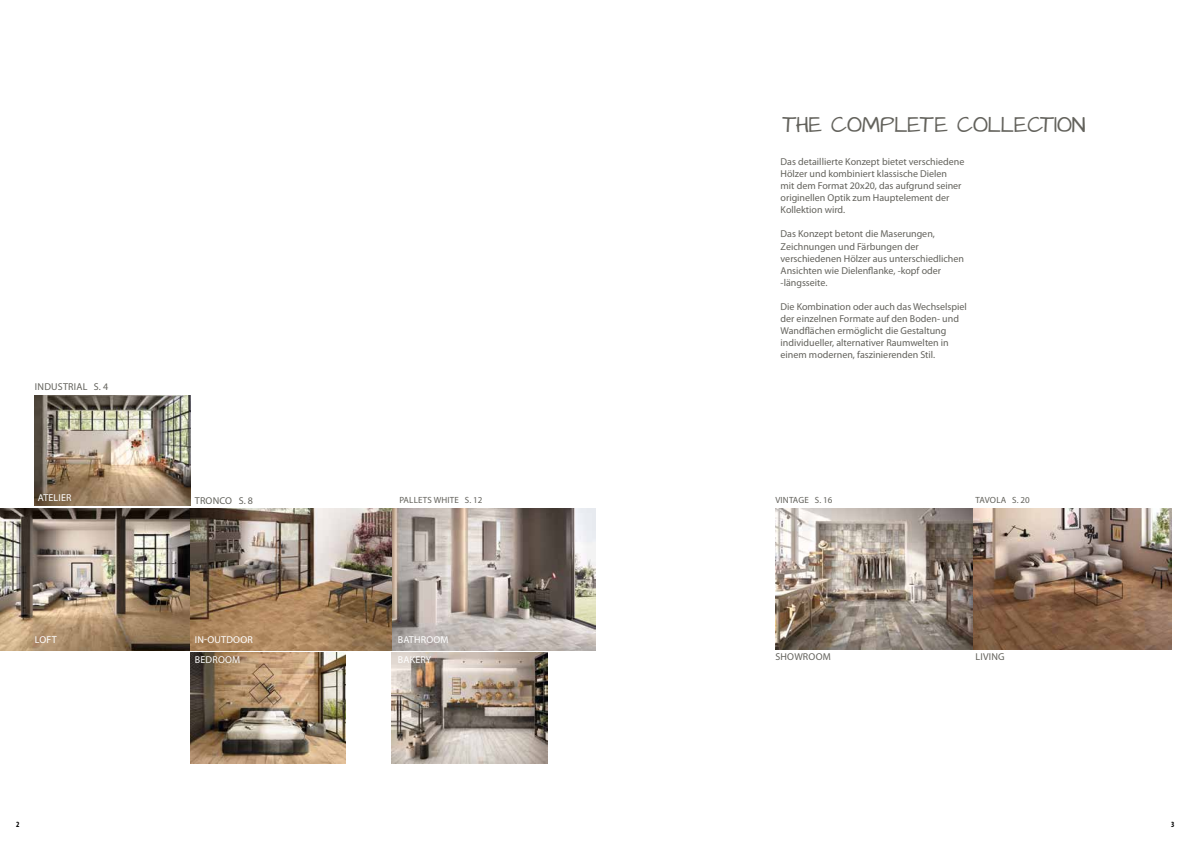
<style>
.page{position:relative;width:1191px;height:842px;background:#fff}
.page>*{position:absolute;margin:0;border:0;box-sizing:border-box;transform-origin:0 0}
.t1{font:18px "Architects Daughter";color:#63625c}
.t2{font:10px/12px "Myriad Pro";color:#63625c}
.t3{font:10px/19.4px "Myriad Pro";letter-spacing:.02em;color:#fff}
.t4{font:10px "Myriad Pro";letter-spacing:.02em;color:#63625c}
.t5{font:9px "Myriad Pro";letter-spacing:.02em;color:#63625c}
.t6{font:700 condensed 8px "Myriad Pro";color:#000}
</style>
<div class="page">
<img style="left:0;top:508px;width:595px;height:142px">
<img style="left:35px;top:395px;width:155px;height:111px">
<img style="left:190px;top:653px;width:156px;height:110px">
<img style="left:391px;top:653px;width:156px;height:111px">
<img style="left:775px;top:508px;width:396px;height:142px">
<h1 class="t1" style="left:782px;top:112px;width:304px">THE COMPLETE COLLECTION</h1>
<p class="t4" style="left:35px;top:381px;width:75px">INDUSTRIAL S. 4</p>
<p class="t3" style="left:38px;top:488px;width:35px">ATELIER</p>
<p class="t3" style="left:35px;top:630px;width:23px">LOFT</p>
<p class="t2" style="left:780px;top:156px;width:185px">Das detaillierte Konzept bietet verschiedene Hölzer und kombiniert klassische Dielen<br>mit dem Format 20x20, das aufgrund seiner originellen Optik zum Hauptelement der Kollektion wird.</p>
<p class="t2" style="left:780px;top:228px;width:185px">Das Konzept betont die Maserungen, Zeichnungen und Färbungen der verschiedenen Hölzer aus unterschiedlichen Ansichten wie Dielenflanke, -kopf oder -längsseite.</p>
<p class="t2" style="left:780px;top:301px;width:188px">Die Kombination oder auch das Wechselspiel der einzelnen Formate auf den Boden- und Wandflächen ermöglicht die Gestaltung individueller, alternativer Raumwelten in einem modernen, faszinierenden Stil.</p>
<p class="t2" style="left:195px;top:494px;width:60px">TRONCO S. 8</p>
<p class="t5" style="left:399px;top:495px;width:84px">PALLETS WHITE S. 12</p>
<p class="t5" style="left:775px;top:495px;width:59px">VINTAGE S. 16</p>
<p class="t3" style="left:195px;top:630px;width:59px">IN-OUTDOOR<br>BEDROOM</p>
<p class="t3" style="left:398px;top:630px;width:52px">BATHROOM</p>
<p class="t3" style="left:398px;top:650px;width:35px">BAKERY</p>
<p class="t4" style="left:775px;top:651px;width:57px">SHOWROOM</p>
<p class="t5" style="left:975px;top:495px;width:56px">TAVOLA S. 20</p>
<p class="t2" style="left:975px;top:651px;width:31px">LIVING</p>
<p class="t6" style="left:16px;top:819px;width:5px">2</p>
<p class="t6" style="left:1171px;top:819px;width:5px">3</p>
</div>
